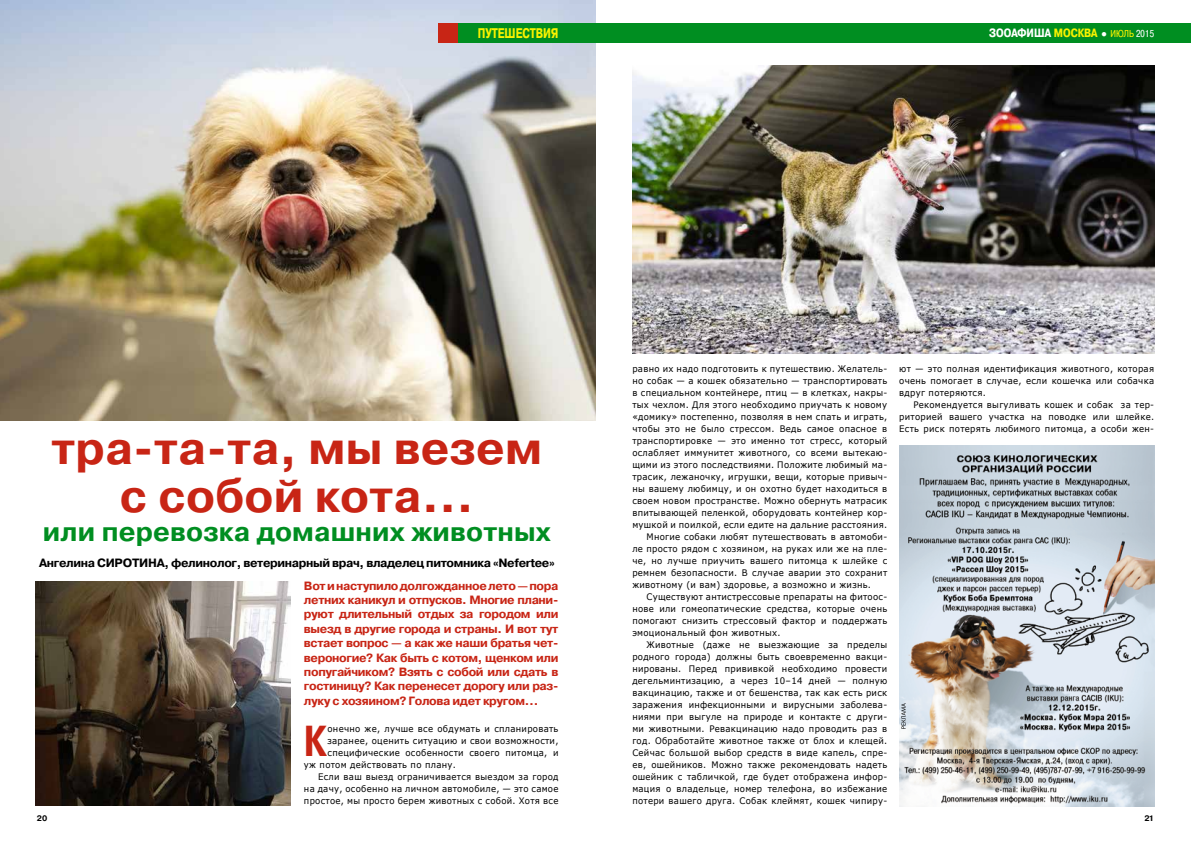
<style>
.page{position:relative;width:1191px;height:842px;background:#fff}
.page>*{position:absolute;margin:0;border:0;box-sizing:border-box;transform-origin:0 0}
.t1{font:700 46px/48px "Pragmatica";letter-spacing:.005em;color:#c82515;text-align:center}
.t2{font:700 43.3px "Pragmatica Cond C";color:#c82515;scale:.95 1}
.t3{font:700 27px "Pragmatica";letter-spacing:.005em;color:#008e21}
.t4{font:700 14px "Pragmatica Cond C";color:#f9f200;scale:.9 1}
.t5{font:700 12px/14.4px "Pragmatica";letter-spacing:-.03em;color:#c82515;text-align:justify}
.t6{font:700 12px "Pragmatica";letter-spacing:-.03em;color:#000}
.t7{font:700 12px "Pragmatica Cond C";color:#fff}
.t8{font:9px/12px "Verdana";letter-spacing:.03em;color:#000;text-align:justify;scale:.95 1}
.t9{font:700 8px "Pragmatica";color:#000}
.s1{color:#f9f200}
.s2{font-family:"Verdana";font-weight:400;font-size:10px}
.s3{font-weight:400;font-size:10px;color:#f9f200}
.s4{font-weight:400;font-size:10px}
</style>
<div class="page">
<div style="left:595px;top:23px;width:596px;height:20px;background:#008e21"></div>
<img style="left:0;top:0;width:595px;height:421px">
<div style="left:445px;top:23px;width:150px;height:20px;background:#008e21"></div>
<div style="left:438px;top:23px;width:20px;height:20px;background:#c82515"></div>
<img style="left:35px;top:581px;width:255px;height:224px">
<img style="left:899px;top:446px;width:255px;height:360px">
<svg style="left:901px;top:703px;width:4px;height:26px"></svg>
<img style="left:632px;top:65px;width:522px;height:288px">
<h3 class="t4" style="left:478px;top:25px;width:91px">путешествия</h3>
<h3 class="t7" style="left:989px;top:26px;width:167px">ЗООАФИША <span class="s1">Москва</span> <span class="s2">●</span> <span class="s3">июль</span> <span class="s4">2015</span></h3>
<h1 class="t1" style="left:51px;top:425px;width:492px">тра-та-та, мы везем с собой кота…</h1>
<h3 class="t3" style="left:43px;top:514px;width:509px">или перевозка домашних животных</h3>
<p class="t5" style="left:304px;top:578px;width:256px">Вот и наступило долгожданное лето — пора летних каникул и отпусков. Многие плани&shy;руют длительный отдых за городом или выезд в другие города и страны. И вот тут встает вопрос — а как же наши братья чет&shy;вероногие? Как быть с котом, щенком или попугайчиком? Взять с собой или сдать в гостиницу? Как перенесет дорогу или раз&shy;луку с хозяином? Голова идет кругом…</p>
<h3 class="t6" style="left:39px;top:555px;width:517px">Ангелина Си роти на, фелинолог, ветеринарный врач, владелец питомника «Nefertee»</h3>
<h2 class="t2" style="left:304px;top:717px;width:25px">К</h2>
<p class="t8" style="left:327px;top:723px;width:245px">онечно же, лучше все обдумать и спланировать</p>
<p class="t8" style="left:327px;top:735px;width:245px">заранее, оценить ситуацию и свои возможности,</p>
<p class="t8" style="left:327px;top:747px;width:245px">специфические особенности своего питомца, и</p>
<p class="t8" style="left:304px;top:759px;width:161px">уж потом действовать по плану.</p>
<p class="t8" style="left:318px;top:771px;width:254px">Если ваш выезд ограничивается выездом за город</p>
<p class="t8" style="left:304px;top:783px;width:269px">на дачу, особенно на личном автомобиле, — это самое</p>
<p class="t8" style="left:304px;top:795px;width:269px">простое, мы просто берем животных с собой. Хотя все</p>
<p class="t8" style="left:632px;top:363px;width:270px">равно их надо подготовить к путешествию. Желатель-</p>
<p class="t8" style="left:632px;top:375px;width:270px">но собак — а кошек обязательно — транспортировать</p>
<p class="t8" style="left:632px;top:387px;width:270px">в специальном контейнере, птиц — в клетках, накры-</p>
<p class="t8" style="left:632px;top:399px;width:270px">тых чехлом. Для этого необходимо приучать к новому</p>
<p class="t8" style="left:632px;top:411px;width:270px">«домику» постепенно, позволяя в нем спать и играть,</p>
<p class="t8" style="left:632px;top:423px;width:270px">чтобы это не было стрессом. Ведь самое опасное в</p>
<p class="t8" style="left:632px;top:435px;width:270px">транспортировке — это именно тот стресс, который</p>
<p class="t8" style="left:632px;top:447px;width:270px">ослабляет иммунитет животного, со всеми вытекаю-</p>
<p class="t8" style="left:632px;top:459px;width:270px">щими из этого последствиями. Положите любимый ма-</p>
<p class="t8" style="left:632px;top:471px;width:270px">трасик, лежаночку, игрушки, вещи, которые привыч-</p>
<p class="t8" style="left:632px;top:483px;width:270px">ны вашему любимцу, и он охотно будет находиться в</p>
<p class="t8" style="left:632px;top:495px;width:270px">своем новом пространстве. Можно обернуть матрасик</p>
<p class="t8" style="left:632px;top:507px;width:270px">впитывающей пеленкой, оборудовать контейнер кор-</p>
<p class="t8" style="left:632px;top:519px;width:270px">мушкой и поилкой, если едите на дальние расстояния.</p>
<p class="t8" style="left:646px;top:531px;width:255px">Многие собаки любят путешествовать в автомоби-</p>
<p class="t8" style="left:632px;top:543px;width:270px">ле просто рядом с хозяином, на руках или же на пле-</p>
<p class="t8" style="left:632px;top:555px;width:270px">че, но лучше приучить вашего питомца к шлейке с</p>
<p class="t8" style="left:632px;top:567px;width:270px">ремнем безопасности. В случае аварии это сохранит</p>
<p class="t8" style="left:632px;top:579px;width:253px">животному (и вам) здоровье, а возможно и жизнь.</p>
<p class="t8" style="left:646px;top:591px;width:255px">Существуют антистрессовые препараты на фитоос-</p>
<p class="t8" style="left:632px;top:603px;width:270px">нове или гомеопатические средства, которые очень</p>
<p class="t8" style="left:632px;top:615px;width:270px">помогают снизить стрессовый фактор и поддержать</p>
<p class="t8" style="left:632px;top:627px;width:158px">эмоциональный фон животных.</p>
<p class="t8" style="left:646px;top:639px;width:255px">Животные (даже не выезжающие за пределы</p>
<p class="t8" style="left:632px;top:651px;width:270px">родного города) должны быть своевременно вакци-</p>
<p class="t8" style="left:632px;top:663px;width:270px">нированы. Перед прививкой необходимо провести</p>
<p class="t8" style="left:632px;top:675px;width:270px">дегельминтизацию, а через 10‒14 дней — полную</p>
<p class="t8" style="left:632px;top:687px;width:270px">вакцинацию, также и от бешенства, так как есть риск</p>
<p class="t8" style="left:632px;top:699px;width:270px">заражения инфекционными и вирусными заболева-</p>
<p class="t8" style="left:632px;top:711px;width:270px">ниями при выгуле на природе и контакте с други-</p>
<p class="t8" style="left:632px;top:723px;width:270px">ми животными. Ревакцинацию надо проводить раз в</p>
<p class="t8" style="left:632px;top:735px;width:270px">год. Обработайте животное также от блох и клещей.</p>
<p class="t8" style="left:632px;top:747px;width:270px">Сейчас большой выбор средств в виде капель, спре-</p>
<p class="t8" style="left:632px;top:759px;width:270px">ев, ошейников. Можно также рекомендовать надеть</p>
<p class="t8" style="left:632px;top:771px;width:270px">ошейник с табличкой, где будет отображена инфор-</p>
<p class="t8" style="left:632px;top:783px;width:270px">мация о владельце, номер телефона, во избежание</p>
<p class="t8" style="left:632px;top:795px;width:270px">потери вашего друга. Собак клеймят, кошек чипиру-</p>
<p class="t8" style="left:899px;top:363px;width:270px">ют — это полная идентификация животного, которая очень помогает в случае, если кошечка или собачка вдруг потеряются.</p>
<p class="t8" style="left:899px;top:399px;width:270px;text-indent:14px">Рекомендуется выгуливать кошек и собак за тер&shy;риторией вашего участка на поводке или шлейке.<br>Есть риск потерять любимого питомца, а особи жен-</p>
<p class="t9" style="left:37px;top:813px;width:12px">20</p>
<p class="t9" style="left:1144px;top:813px;width:11px">21</p>
</div>
